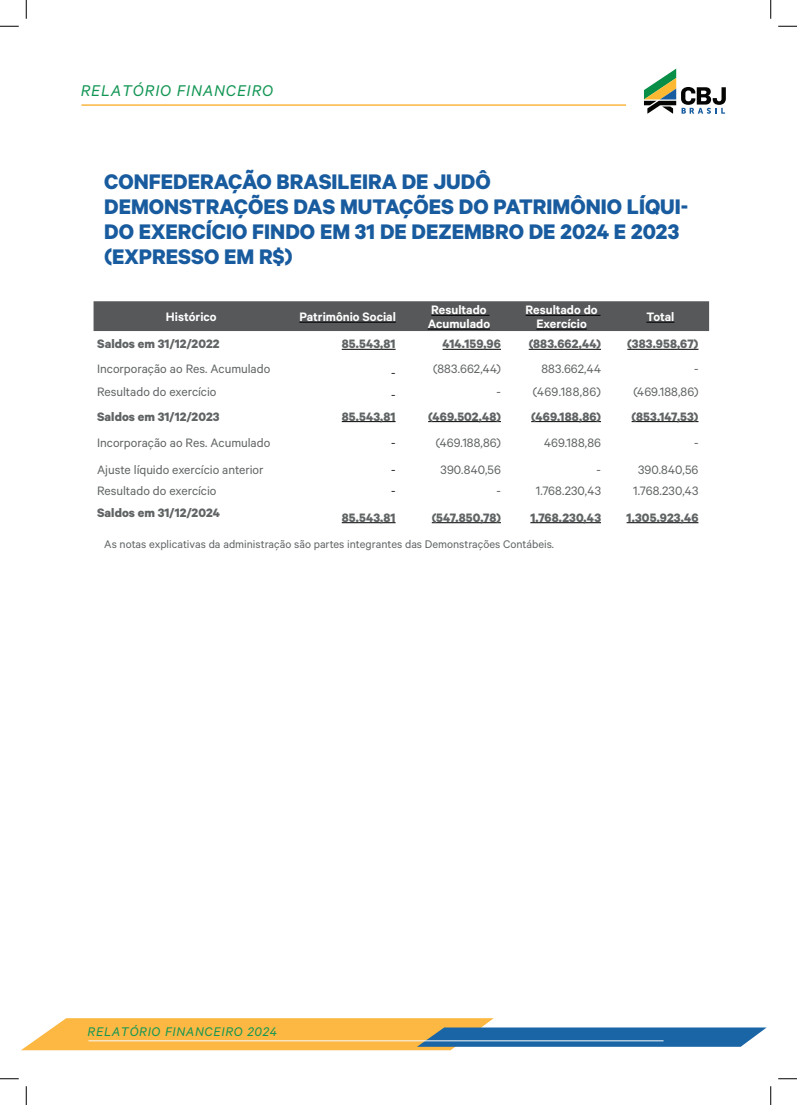
<style>
.page{position:relative;width:797px;height:1105px;background:#fff}
.page>*{position:absolute;margin:0;border:0;box-sizing:border-box;transform-origin:0 0}
.t1{font:700 23.75px/25px "Calibre";color:#185b9e}
.t2{font:italic 17.5px "Calibre";letter-spacing:.05em;color:#129654}
.t3{font:italic 14.12px "Calibre";letter-spacing:.05em;color:#129654}
.t4{font:13.75px "Calibre";color:#616465}
.t5{font:700 13.75px "Calibre";letter-spacing:.005em;color:#616465}
.t6{font:600 13.75px/13.8px "Calibre";color:#fff}
.t7{font:13.75px "Calibre";color:#231f20}
.t8{font:12.5px "Calibre";color:#606465}
.s1{color:#606465}
</style>
<div class="page">
<hr style="left:81px;top:104px;width:545px;height:2px;background:#fab642">
<svg style="left:21px;top:1018px;width:745px;height:32px"></svg>
<hr style="left:88px;top:1040px;width:575px;height:1px;background:#f9fbfb">
<svg style="left:644px;top:68px;width:82px;height:46px"></svg>
<svg style="left:94px;top:301px;width:615px;height:30px;background:#565759"></svg>
<hr style="left:342px;top:349px;width:53px;height:1px;background:#000001">
<hr style="left:442px;top:349px;width:59px;height:1px;background:#000001">
<hr style="left:528px;top:349px;width:73px;height:1px;background:#000001">
<hr style="left:627px;top:349px;width:71px;height:1px;background:#000001">
<hr style="left:342px;top:421px;width:53px;height:1px;background:#000001">
<hr style="left:428px;top:421px;width:73px;height:1px;background:#000001">
<hr style="left:531px;top:421px;width:70px;height:1px;background:#000001">
<hr style="left:631px;top:421px;width:67px;height:1px;background:#000001">
<hr style="left:342px;top:522px;width:53px;height:1px;background:#000001">
<hr style="left:432px;top:522px;width:69px;height:1px;background:#000001">
<hr style="left:530px;top:522px;width:71px;height:1px;background:#000001">
<hr style="left:626px;top:522px;width:72px;height:1px;background:#000001">
<svg style="left:0;top:25px;width:19px;height:2px"></svg>
<svg style="left:778px;top:25px;width:19px;height:2px"></svg>
<svg style="left:0;top:1078px;width:19px;height:1px"></svg>
<svg style="left:778px;top:1078px;width:19px;height:1px"></svg>
<svg style="left:25px;top:0;width:2px;height:19px"></svg>
<svg style="left:25px;top:1086px;width:2px;height:19px"></svg>
<svg style="left:770px;top:0;width:1px;height:19px"></svg>
<svg style="left:770px;top:1086px;width:1px;height:19px"></svg>
<p class="t2" style="left:81px;top:81px;width:194px">RELATÓRIO FINANCEIRO</p>
<h1 class="t1" style="left:104px;top:168px;width:585px">CONFEDERAÇÃO BRASILEIRA DE JUDÔ<br>DEMONSTRAÇÕES DAS MUTAÇÕES DO PATRIMÔNIO LÍQUI-DO EXERCÍCIO FINDO EM 31 DE DEZEMBRO DE 2024 E 2023 (EXPRESSO EM R$)</h1>
<p class="t6" style="left:166px;top:309px;width:52px">Histórico</p>
<p class="t6" style="left:299px;top:309px;width:98px">Patrimônio Social</p>
<p class="t6" style="left:428px;top:302px;width:64px">Resultado<br>Acumulado</p>
<p class="t6" style="left:525px;top:302px;width:73px;text-align:center">Resultado do<br>Exercício</p>
<p class="t6" style="left:646px;top:309px;width:30px">Total</p>
<p class="t5" style="left:97px;top:336px;width:124px">Saldos em 31/12/2022</p>
<p class="t5" style="left:342px;top:336px;width:55px">85.543,81</p>
<p class="t5" style="left:442px;top:336px;width:60px">414.159,96</p>
<p class="t5" style="left:528px;top:336px;width:74px">(883.662,44)</p>
<p class="t5" style="left:627px;top:336px;width:73px">(383.958,67)</p>
<p class="t4" style="left:97px;top:361px;width:175px">Incorporação ao Res. Acumulado</p>
<p class="t7" style="left:391px;top:365px;width:6px">-</p>
<p class="t4" style="left:433px;top:361px;width:69px">(883.662,44)</p>
<p class="t4" style="left:541px;top:361px;width:61px">883.662,44</p>
<p class="t4" style="left:694px;top:361px;width:6px">-</p>
<p class="t4" style="left:97px;top:384px;width:121px">Resultado do exercício</p>
<p class="t7" style="left:391px;top:387px;width:6px">-</p>
<p class="t4" style="left:496px;top:384px;width:106px"><span class="s1">-</span> (469.188,86)</p>
<p class="t4" style="left:633px;top:384px;width:67px">(469.188,86)</p>
<p class="t5" style="left:97px;top:408px;width:124px">Saldos em 31/12/2023</p>
<p class="t5" style="left:342px;top:408px;width:55px">85.543,81</p>
<p class="t5" style="left:428px;top:408px;width:74px">(469.502,48)</p>
<p class="t5" style="left:531px;top:408px;width:71px">(469.188,86)</p>
<p class="t5" style="left:631px;top:408px;width:68px">(853.147,53)</p>
<p class="t4" style="left:97px;top:435px;width:175px">Incorporação ao Res. Acumulado</p>
<p class="t7" style="left:391px;top:435px;width:6px">-</p>
<p class="t4" style="left:436px;top:435px;width:67px">(469.188,86)</p>
<p class="t4" style="left:544px;top:435px;width:58px">469.188,86</p>
<p class="t4" style="left:694px;top:435px;width:6px">-</p>
<p class="t4" style="left:97px;top:461px;width:168px">Ajuste líquido exercício anterior</p>
<p class="t7" style="left:391px;top:461px;width:6px">-</p>
<p class="t4" style="left:440px;top:461px;width:62px">390.840,56</p>
<p class="t4" style="left:596px;top:461px;width:6px">-</p>
<p class="t4" style="left:638px;top:461px;width:62px">390.840,56</p>
<p class="t4" style="left:97px;top:483px;width:121px">Resultado do exercício</p>
<p class="t7" style="left:391px;top:483px;width:6px">-</p>
<p class="t4" style="left:496px;top:483px;width:6px">-</p>
<p class="t4" style="left:535px;top:483px;width:67px">1.768.230,43</p>
<p class="t4" style="left:633px;top:483px;width:67px">1.768.230,43</p>
<p class="t5" style="left:97px;top:504px;width:124px">Saldos em 31/12/2024</p>
<p class="t5" style="left:342px;top:509px;width:55px">85.543,81</p>
<p class="t5" style="left:432px;top:509px;width:71px">(547.850,78)</p>
<p class="t5" style="left:530px;top:509px;width:72px">1.768.230,43</p>
<p class="t5" style="left:626px;top:509px;width:73px">1.305.923,46</p>
<p class="t8" style="left:104px;top:537px;width:451px">As notas explicativas da administração são partes integrantes das Demonstrações Contábeis.</p>
<p class="t3" style="left:88px;top:1023px;width:191px">RELATÓRIO FINANCEIRO 2024</p>
</div>
